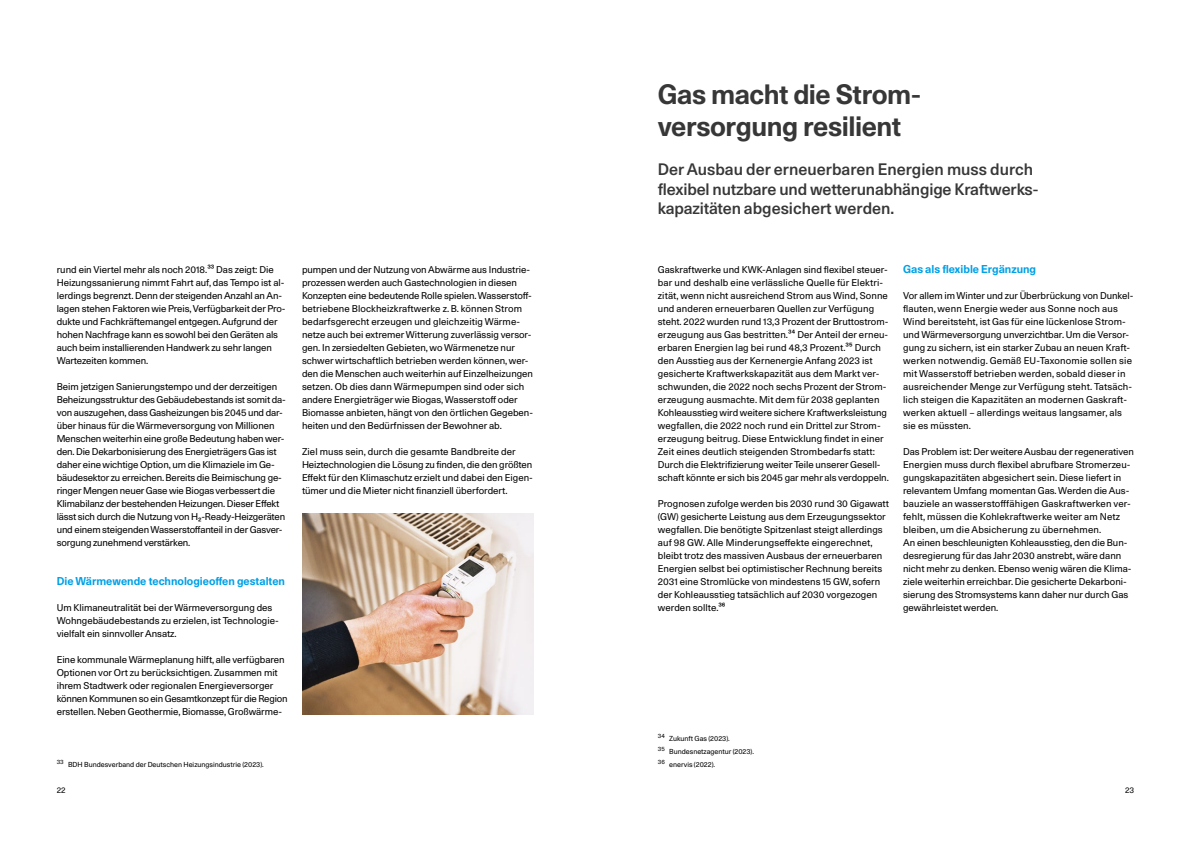
<style>
.page{position:relative;width:1191px;height:842px;background:#fff}
.page>*{position:absolute;margin:0;border:0;box-sizing:border-box;transform-origin:0 0}
.DE_Headline_Bold_27{font:700 27px/32.5px "Unica 77 LL";letter-spacing:-.015em;color:#373737}
.DE_Subheadline_Mediu{font:500 16px/19.5px "Unica 77 LL";letter-spacing:-.01em;color:#373737}
.DE_Subhead_11pt_Sky{font:700 11px "Unica 77 LL";color:#00a0e6}
.DE_Fließtext_9_5pt{font:9.5px/13px "Unica 77 LL";color:#000}
.t1{font:8px "Unica 77 LL";color:#000}
.t2{font:7px "Unica 77 LL";color:#000}
.s1{font-weight:500}
</style>
<div class="page">
<img style="left:302px;top:513px;width:231px;height:202px">
<p class="DE_Headline_Bold_27" style="left:658px;top:77px;width:262px">Gas macht die Strom&shy;versorgung resilient</p>
<p class="DE_Fließtext_9_5pt" style="left:57px;top:263px;width:230px">rund ein Viertel mehr als noch 2018.<span class="s1">33</span> Das zeigt: Die Heizungssanierung nimmt Fahrt auf, das Tempo ist al&shy;lerdings begrenzt. Denn der steigenden Anzahl an An&shy;lagen stehen Faktoren wie Preis, Verfügbarkeit der Pro&shy;dukte und Fachkräftemangel entgegen. Aufgrund der hohen Nachfrage kann es sowohl bei den Geräten als auch beim installierenden Handwerk zu sehr langen Wartezeiten kommen.</p>
<p class="DE_Fließtext_9_5pt" style="left:57px;top:380px;width:231px">Beim jetzigen Sanierungstempo und der derzeitigen Beheizungsstruktur des Gebäudebestands ist somit da&shy;von auszugehen, dass Gasheizungen bis 2045 und dar&shy;über hinaus für die Wärmeversorgung von Millionen Menschen weiterhin eine große Bedeutung haben wer&shy;den. Die Dekarbonisierung des Energieträgers Gas ist daher eine wichtige Option, um die Klimaziele im Ge&shy;bäudesektor zu erreichen. Bereits die Beimischung ge&shy;ringer Mengen neuer Gase wie Biogas verbessert die Klimabilanz der bestehenden Heizungen. Dieser Effekt lässt sich durch die Nutzung von H<span class="s1">2</span>-Ready-Heizgeräten und einem steigenden Wasserstoffanteil in der Gasver&shy;sorgung zunehmend verstärken.</p>
<p class="DE_Subhead_11pt_Sky" style="left:57px;top:573px;width:230px">Die Wärmewende technologieoffen gestalten</p>
<p class="DE_Fließtext_9_5pt" style="left:57px;top:601px;width:223px">Um Klimaneutralität bei der Wärmeversorgung des<br>Wohngebäudebestands zu erzielen, ist Technologie&shy;vielfalt ein sinnvoller Ansatz.</p>
<p class="DE_Fließtext_9_5pt" style="left:57px;top:653px;width:232px">Eine kommunale Wärmeplanung hilft, alle verfügbaren Optionen vor Ort zu berücksichtigen. Zusammen mit ihrem Stadtwerk oder regionalen Energieversorger können Kommunen so ein Gesamtkonzept für die Region erstellen. Neben Geothermie, Biomasse, Großwärme-</p>
<p class="DE_Fließtext_9_5pt" style="left:302px;top:263px;width:233px">pumpen und der Nutzung von Abwärme aus Industrie&shy;prozessen werden auch Gastechnologien in diesen Konzepten eine bedeutende Rolle spielen. Wasserstoff&shy;betriebene Blockheizkraftwerke z. B. können Strom bedarfsgerecht erzeugen und gleichzeitig Wärme&shy;netze auch bei extremer Witterung zuverlässig versor&shy;gen. In zersiedelten Gebieten, wo Wärmenetze nur schwer wirtschaftlich betrieben werden können, wer&shy;den die Menschen auch weiterhin auf Einzelheizungen setzen. Ob dies dann Wärmepumpen sind oder sich andere Energieträger wie Biogas, Wasserstoff oder Biomasse anbieten, hängt von den örtlichen Gegeben&shy;heiten und den Bedürfnissen der Bewohner ab.</p>
<p class="DE_Fließtext_9_5pt" style="left:302px;top:445px;width:232px">Ziel muss sein, durch die gesamte Bandbreite der Heiztechnologien die Lösung zu finden, die den größten Effekt für den Klimaschutz erzielt und dabei den Eigen&shy;tümer und die Mieter nicht finanziell überfordert.</p>
<p class="t2" style="left:57px;top:760px;width:208px"><sup>33</sup> BDH Bundesverband der Deutschen Heizungsindustrie (2023).</p>
<p class="DE_Subheadline_Mediu" style="left:658px;top:159px;width:382px">Der Ausbau der erneuerbaren Energien muss durch flexibel nutzbare und wetterunabhängige Kraftwerks&shy;kapazitäten abgesichert werden.</p>
<p class="DE_Fließtext_9_5pt" style="left:658px;top:263px;width:232px">Gaskraftwerke und KWK-Anlagen sind flexibel steuer&shy;bar und deshalb eine verlässliche Quelle für Elektri&shy;zität, wenn nicht ausreichend Strom aus Wind, Sonne und anderen erneuerbaren Quellen zur Verfügung steht. 2022 wurden rund 13,3 Prozent der Bruttostrom&shy;erzeugung aus Gas bestritten.<span class="s1">34</span> Der Anteil der erneu&shy;erbaren Energien lag bei rund 48,3 Prozent.<span class="s1">35</span> Durch den Ausstieg aus der Kernenergie Anfang 2023 ist gesicherte Kraftwerkskapazität aus dem Markt ver&shy;schwunden, die 2022 noch sechs Prozent der Strom&shy;erzeugung ausmachte. Mit dem für 2038 geplanten Kohleausstieg wird weitere sichere Kraftwerksleistung wegfallen, die 2022 noch rund ein Drittel zur Strom&shy;erzeugung beitrug. Diese Entwicklung findet in einer Zeit eines deutlich steigenden Strombedarfs statt:<br>Durch die Elektrifizierung weiter Teile unserer Gesell&shy;schaft könnte er sich bis 2045 gar mehr als verdoppeln.</p>
<p class="DE_Fließtext_9_5pt" style="left:658px;top:497px;width:233px">Prognosen zufolge werden bis 2030 rund 30 Gigawatt (GW) gesicherte Leistung aus dem Erzeugungssektor wegfallen. Die benötigte Spitzenlast steigt allerdings auf 98 GW. Alle Minderungseffekte eingerechnet, bleibt trotz des massiven Ausbaus der erneuerbaren Energien selbst bei optimistischer Rechnung bereits 2031 eine Stromlücke von mindestens 15 GW, sofern der Kohleausstieg tatsächlich auf 2030 vorgezogen werden sollte.<span class="s1">36</span></p>
<p class="DE_Subhead_11pt_Sky" style="left:903px;top:261px;width:134px">Gas als flexible Ergänzung</p>
<p class="DE_Fließtext_9_5pt" style="left:903px;top:289px;width:232px">Vor allem im Winter und zur Überbrückung von Dunkel&shy;flauten, wenn Energie weder aus Sonne noch aus Wind bereitsteht, ist Gas für eine lückenlose Strom&shy;und Wärmeversorgung unverzichtbar. Um die Versor&shy;gung zu sichern, ist ein starker Zubau an neuen Kraft&shy;werken notwendig. Gemäß EU-Taxonomie sollen sie mit Wasserstoff betrieben werden, sobald dieser in ausreichender Menge zur Verfügung steht. Tatsäch&shy;lich steigen die Kapazitäten an modernen Gaskraft&shy;werken aktuell – allerdings weitaus langsamer, als sie es müssten.</p>
<p class="DE_Fließtext_9_5pt" style="left:903px;top:445px;width:232px">Das Problem ist: Der weitere Ausbau der regenerativen Energien muss durch flexibel abrufbare Stromerzeu&shy;gungskapazitäten abgesichert sein. Diese liefert in relevantem Umfang momentan Gas. Werden die Aus&shy;bauziele an wasserstofffähigen Gaskraftwerken ver&shy;fehlt, müssen die Kohlekraftwerke weiter am Netz bleiben, um die Absicherung zu übernehmen.<br>An einen beschleunigten Kohleausstieg, den die Bun&shy;desregierung für das Jahr 2030 anstrebt, wäre dann nicht mehr zu denken. Ebenso wenig wären die Klima&shy;ziele weiterhin erreichbar. Die gesicherte Dekarboni&shy;sierung des Stromsystems kann daher nur durch Gas gewährleistet werden.</p>
<p class="t2" style="left:658px;top:734px;width:73px"><sup>34</sup> Zukunft Gas (2023).</p>
<p class="t2" style="left:658px;top:747px;width:98px"><sup>35</sup> Bundesnetzagentur (2023).</p>
<p class="t2" style="left:658px;top:760px;width:59px"><sup>36</sup> enervis (2022).</p>
<p class="t1" style="left:57px;top:785px;width:10px">22</p>
<p class="t1" style="left:1125px;top:785px;width:11px">23</p>
</div>
